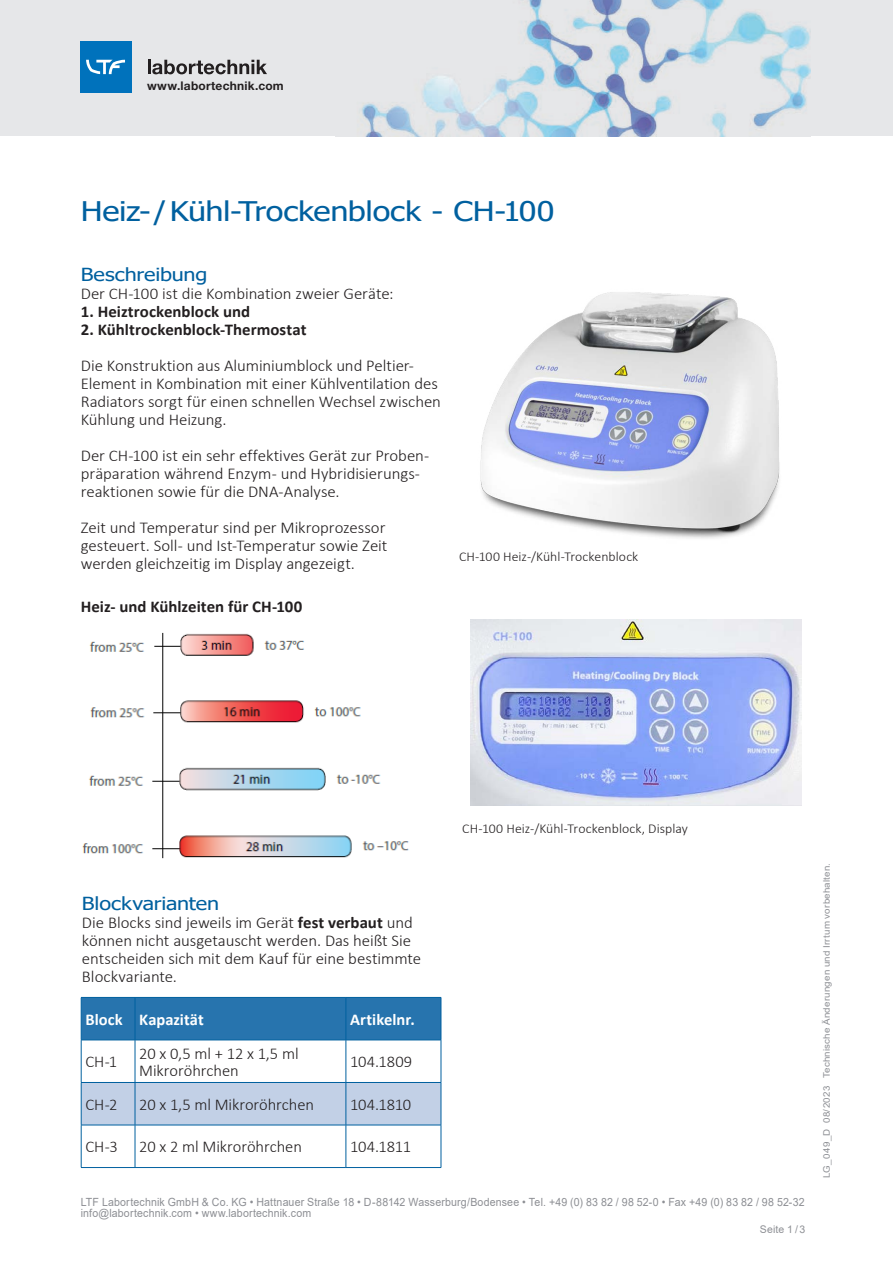
<style>
.page{position:relative;width:893px;height:1263px;background:#fff}
.page>*{position:absolute;margin:0;border:0;box-sizing:border-box;transform-origin:0 0}
.Headline{font:27px "Tahoma";letter-spacing:-.01em;color:#00609f;scale:1.2 1}
.Subline{font:18px "Tahoma";letter-spacing:-.005em;color:#00609f;scale:1.2 1}
.Body{font:300 16.5px/18px "Calibri";letter-spacing:-.005em;color:#231f20}
.Body-2{font:700 16.5px "Calibri";color:#231f20}
.t1{font:700 16.5px "Calibri";color:#fff}
.t2{font:300 13.5px "Calibri";letter-spacing:.005em;color:#231f20}
.t3{font:700 12px "Helvetica Neue LT Std";letter-spacing:.015em;color:#231f20}
.t4{font:11.25px/11.2px "Arial";letter-spacing:.015em;color:#8d8f94;scale:.94 1}
.t5{font:10.5px "Arial";letter-spacing:.015em;color:#8d8f94}
.t6{font:9px "Arial";letter-spacing:.02em;color:#8d8f94;scale:1.08 1}
.s1{font-weight:700}
</style>
<div class="page">
<div style="left:0;top:0;width:893px;height:136px;background:#e6e7e9"></div>
<img style="left:361px;top:0;width:449px;height:136px">
<hr style="left:148px;top:60px;width:3px;height:14px;background:#231f20">
<svg style="left:152px;top:60px;width:115px;height:14px"></svg>
<div style="left:80px;top:41px;width:51px;height:52px;background:#0072bc"></div>
<svg style="left:86px;top:60px;width:39px;height:14px"></svg>
<img style="left:480px;top:292px;width:300px;height:247px">
<div style="left:82px;top:998px;width:359px;height:42px;background:#2774ae"></div>
<div style="left:82px;top:1083px;width:359px;height:42px;background:#c2d0e6"></div>
<hr style="left:81px;top:997px;width:54px;height:1px;background:#00609f">
<hr style="left:81px;top:997px;width:1px;height:43px;background:#00609f">
<hr style="left:135px;top:997px;width:211px;height:1px;background:#00609f">
<hr style="left:135px;top:997px;width:1px;height:43px;background:#00609f">
<hr style="left:346px;top:997px;width:95px;height:1px;background:#00609f">
<hr style="left:346px;top:997px;width:1px;height:43px;background:#00609f">
<hr style="left:441px;top:997px;width:1px;height:43px;background:#00609f">
<hr style="left:81px;top:1040px;width:54px;height:1px;background:#00609f">
<hr style="left:81px;top:1040px;width:1px;height:42px;background:#00609f">
<hr style="left:135px;top:1040px;width:211px;height:1px;background:#00609f">
<hr style="left:135px;top:1040px;width:1px;height:42px;background:#00609f">
<hr style="left:346px;top:1040px;width:95px;height:1px;background:#00609f">
<hr style="left:346px;top:1040px;width:1px;height:42px;background:#00609f">
<hr style="left:441px;top:1040px;width:1px;height:42px;background:#00609f">
<hr style="left:81px;top:1082px;width:54px;height:1px;background:#00609f">
<hr style="left:81px;top:1083px;width:1px;height:42px;background:#00609f">
<hr style="left:135px;top:1082px;width:211px;height:1px;background:#00609f">
<hr style="left:135px;top:1083px;width:1px;height:42px;background:#00609f">
<hr style="left:346px;top:1082px;width:95px;height:1px;background:#00609f">
<hr style="left:346px;top:1083px;width:1px;height:42px;background:#00609f">
<hr style="left:441px;top:1083px;width:1px;height:42px;background:#00609f">
<hr style="left:81px;top:1125px;width:54px;height:1px;background:#00609f">
<hr style="left:81px;top:1125px;width:1px;height:42px;background:#00609f">
<hr style="left:135px;top:1125px;width:211px;height:1px;background:#00609f">
<hr style="left:135px;top:1125px;width:1px;height:42px;background:#00609f">
<hr style="left:346px;top:1125px;width:95px;height:1px;background:#00609f">
<hr style="left:346px;top:1125px;width:1px;height:42px;background:#00609f">
<hr style="left:441px;top:1125px;width:1px;height:42px;background:#00609f">
<hr style="left:81px;top:1167px;width:54px;height:1px;background:#00609f">
<hr style="left:135px;top:1167px;width:211px;height:1px;background:#00609f">
<hr style="left:346px;top:1167px;width:95px;height:1px;background:#00609f">
<img style="left:82px;top:632px;width:327px;height:227px">
<img style="left:470px;top:620px;width:331px;height:186px">
<p class="t3" style="left:147px;top:79px;width:138px">www.labortechnik.com</p>
<p class="Headline" style="left:81px;top:193px;width:396px">Heiz- / Kühl-Trockenblock - CH-100</p>
<p class="Subline" style="left:81px;top:262px;width:107px">Beschreibung</p>
<p class="Body" style="left:81px;top:284px;width:314px">Der CH-100 ist die Kombination zweier Geräte:</p>
<p class="Body-2" style="left:81px;top:299px;width:171px">1. Heiztrockenblock und</p>
<p class="Body-2" style="left:81px;top:317px;width:227px">2. Kühltrockenblock-Thermostat</p>
<p class="Body" style="left:81px;top:356px;width:362px">Die Konstruktion aus Aluminiumblock und Peltier-Element in Kombination mit einer Kühlventilation des Radiators sorgt für einen schnellen Wechsel zwischen Kühlung und Heizung.</p>
<p class="Body" style="left:81px;top:446px;width:350px">Der CH-100 ist ein sehr effektives Gerät zur Proben-</p>
<p class="Body" style="left:81px;top:464px;width:341px">präparation während Enzym- und Hybridisierungs&shy;reaktionen sowie für die DNA-Analyse.</p>
<p class="Body" style="left:81px;top:518px;width:308px">Zeit und Temperatur sind per Mikroprozessor gesteuert. Soll- und Ist-Temperatur sowie Zeit werden gleichzeitig im Display angezeigt.</p>
<p class="Body-2" style="left:81px;top:595px;width:223px">Heiz- und Kühlzeiten für CH-100</p>
<p class="t2" style="left:459px;top:548px;width:181px">CH-100 Heiz-/Kühl-Trockenblock</p>
<p class="Subline" style="left:82px;top:891px;width:116px">Blockvarianten</p>
<p class="Body" style="left:82px;top:913px;width:341px">Die Blocks sind jeweils im Gerät <span class="s1">fest verbaut</span> und können nicht ausgetauscht werden. Das heißt Sie entscheiden sich mit dem Kauf für eine bestimmte Blockvariante.</p>
<p class="t1" style="left:85px;top:1008px;width:39px">Block</p>
<p class="t1" style="left:139px;top:1008px;width:66px">Kapazität</p>
<p class="t1" style="left:350px;top:1008px;width:66px">Artikelnr.</p>
<p class="Body" style="left:85px;top:1053px;width:33px">CH-1</p>
<p class="Body" style="left:139px;top:1045px;width:161px;line-height:16.5px">20 x 0,5 ml + 12 x 1,5 ml<br>Mikroröhrchen</p>
<p class="Body" style="left:350px;top:1053px;width:64px">104.1809</p>
<p class="Body" style="left:85px;top:1095px;width:33px">CH-2</p>
<p class="Body" style="left:139px;top:1095px;width:176px">20 x 1,5 ml Mikroröhrchen</p>
<p class="Body" style="left:350px;top:1095px;width:63px">104.1810</p>
<p class="Body" style="left:85px;top:1138px;width:34px">CH-3</p>
<p class="Body" style="left:139px;top:1138px;width:164px">20 x 2 ml Mikroröhrchen</p>
<p class="Body" style="left:350px;top:1138px;width:63px">104.1811</p>
<p class="t2" style="left:462px;top:821px;width:227px">CH-100 Heiz-/Kühl-Trockenblock, Display</p>
<p class="t4" style="left:81px;top:1196px;width:771px">LTF Labortechnik GmbH &amp; Co. KG • Hattnauer Straße 18 • D-88142 Wasserburg/Bodensee • Tel. +49 (0) 83 82 / 98 52-0 • Fax +49 (0) 83 82 / 98 52-32 info@labortechnik.com • www.labortechnik.com</p>
<p class="t5" style="left:760px;top:1222px;width:47px">Seite 1 / 3</p>
<p class="t6" style="left:820px;top:1178px;width:293px;rotate:-90deg">LG_049_D 08/2023 Technische Änderungen und Irrtum vorbehalten.</p>
</div>
